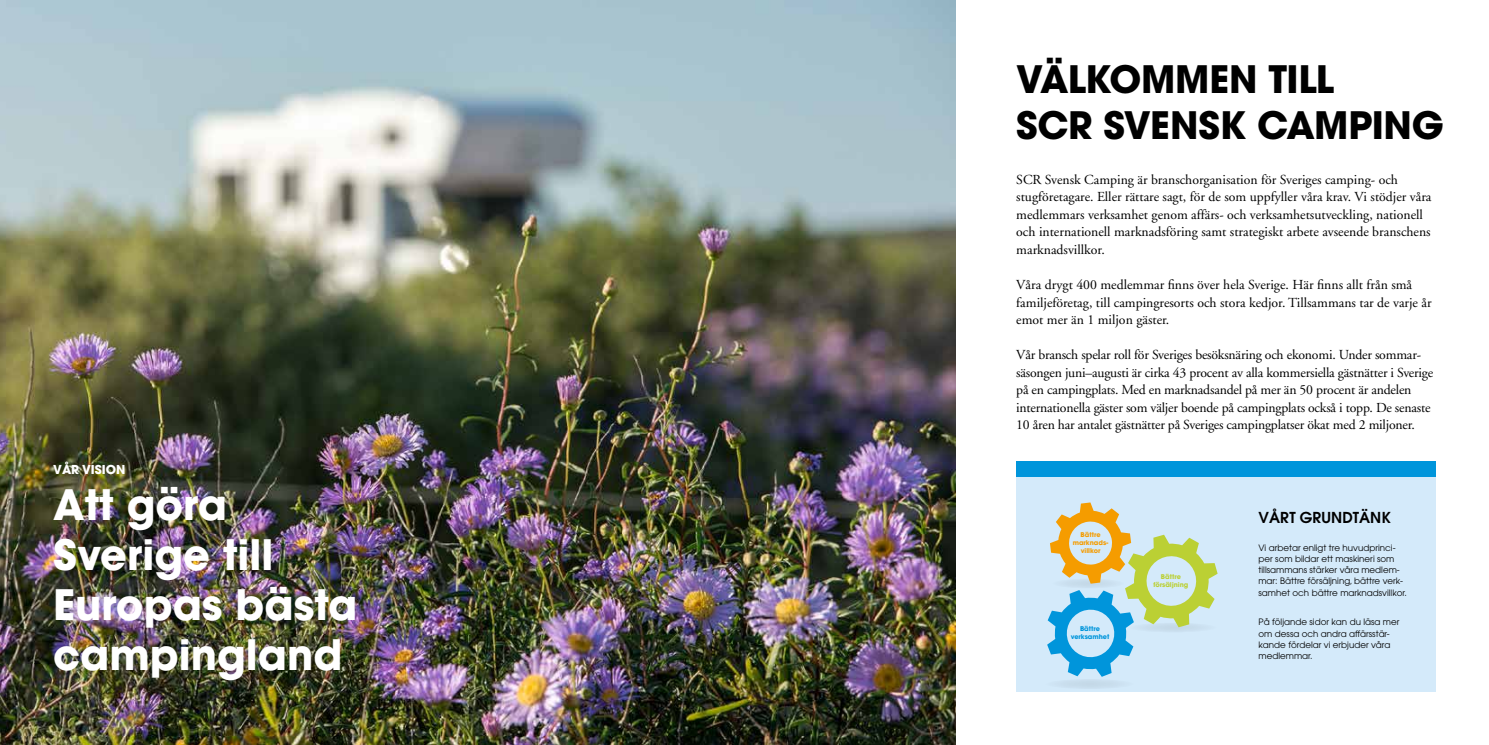
<style>
.page{position:relative;width:1489px;height:745px;background:#fff}
.page>*{position:absolute;margin:0;border:0;box-sizing:border-box;transform-origin:0 0}
.t1{font:700 41.62px/49.9px "ITC Avant Garde Std";color:#fff}
.t2{font:700 37.5px/46.2px "Avant Garde";letter-spacing:-.01em;color:#000}
.t3{font:600 15px "Avant Garde";color:#000}
.t4{font:13.75px/17.5px "Adobe Garamond";color:#000}
.t5{font:700 12.25px "Avant Garde";color:#fff}
.t6{font:8.75px/11.2px "Avant Garde";color:#000}
.t7{font:700 6.5px/8px "ITC Avant Garde Std";color:#f59c00;text-align:center}
.t8{font:700 6.5px/8px "ITC Avant Garde Std";color:#bbd034;text-align:center}
.t9{font:700 6.5px/8px "ITC Avant Garde Std";color:#0095db;text-align:center}
</style>
<div class="page">
<div style="left:1016px;top:461px;width:419px;height:230px;background:#d4eafa"></div>
<img style="left:0;top:0;width:955px;height:744px">
<svg style="left:1047px;top:502px;width:170px;height:174px"></svg>
<div style="left:1044px;top:678px;width:90px;height:10px;background:#cadfef;border-radius:50%"></div>
<div style="left:1016px;top:461px;width:419px;height:16px;background:#0095db"></div>
<p class="t5" style="left:53px;top:461px;width:74px">VÅR VISION</p>
<h1 class="t1" style="left:53px;top:479px;width:306px">Att göra<br>Sverige till<br>Europas bästa campingland</h1>
<h2 class="t2" style="left:1016px;top:56px;width:429px">VÄLKOMMEN TILL<br>SCR SVENSK CAMPING</h2>
<p class="t4" style="left:1016px;top:171px;width:416px">SCR Svensk Camping är branschorganisation för Sveriges camping- och stugföretagare. Eller rättare sagt, för de som uppfyller våra krav. Vi stödjer våra medlemmars verksamhet genom affärs- och verksamhetsutveckling, nationell och internationell marknadsföring samt strategiskt arbete avseende branschens marknadsvillkor.</p>
<p class="t4" style="left:1016px;top:276px;width:417px">Våra drygt 400 medlemmar finns över hela Sverige. Här finns allt från små familjeföretag, till campingresorts och stora kedjor. Tillsammans tar de varje år emot mer än 1 miljon gäster.</p>
<p class="t4" style="left:1016px;top:346px;width:418px">Vår bransch spelar roll för Sveriges besöksnäring och ekonomi. Under sommar&shy;säsongen juni–augusti är cirka 43 procent av alla kommersiella gästnätter i Sverige på en campingplats. Med en marknadsandel på mer än 50 procent är andelen internationella gäster som väljer boende på campingplats också i topp. De senaste 10 åren har antalet gästnätter på Sveriges campingplatser ökat med 2 miljoner.</p>
<p class="t7" style="left:1072px;top:530px;width:37px">Bättre marknads&shy;villkor</p>
<p class="t9" style="left:1070px;top:624px;width:40px">Bättre verksamhet</p>
<p class="t8" style="left:1153px;top:572px;width:36px">Bättre försäljning</p>
<p class="t3" style="left:1258px;top:507px;width:134px">VÅRT GRUNDTÄNK</p>
<p class="t6" style="left:1258px;top:541px;width:150px">Vi arbetar enligt tre huvudprinci&shy;per som bildar ett maskineri som tillsammans stärker våra medlem&shy;mar: Bättre försäljning, bättre verk&shy;samhet och bättre marknadsvillkor.</p>
<p class="t6" style="left:1258px;top:616px;width:142px">På följande sidor kan du läsa mer om dessa och andra affärsstär&shy;kande fördelar vi erbjuder våra medlemmar.</p>
</div>
